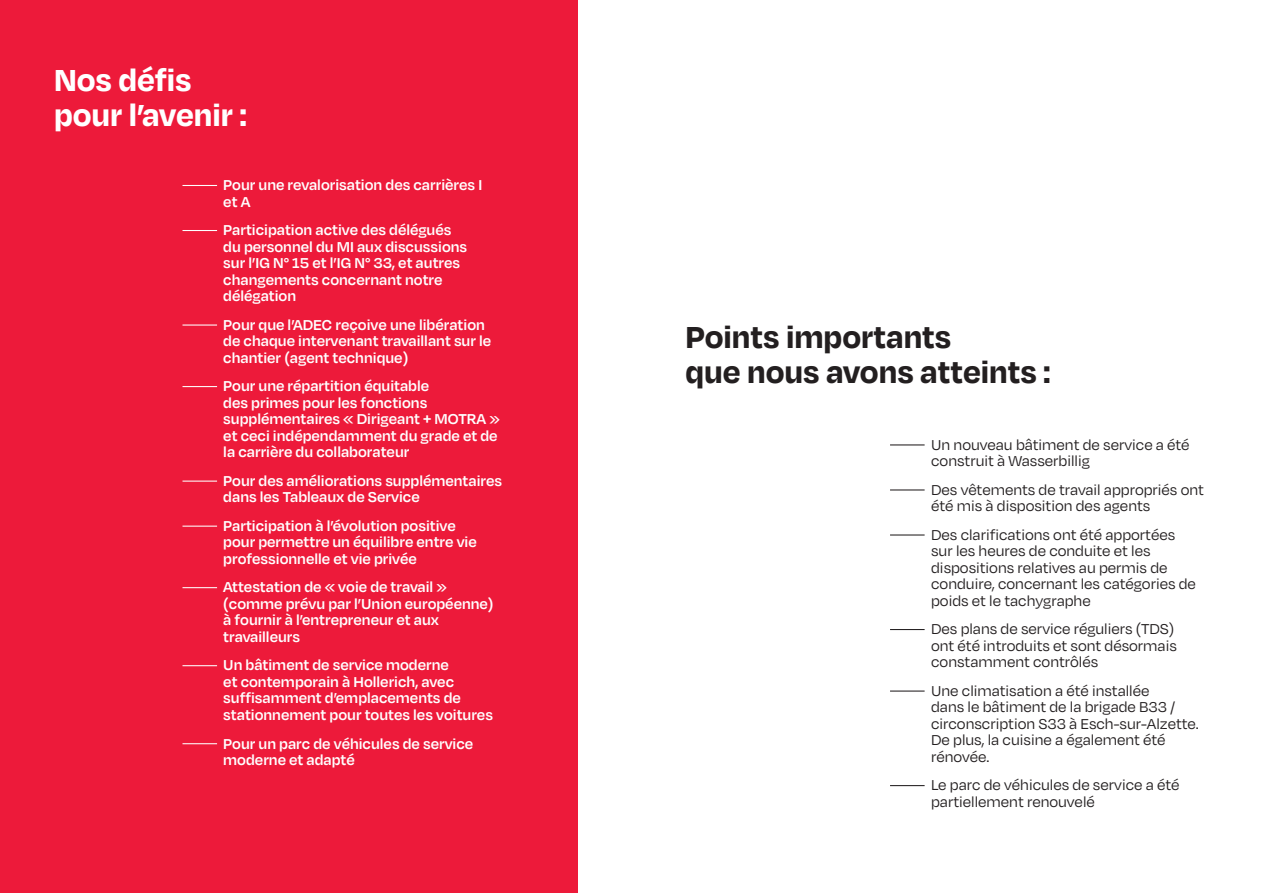
<style>
.page{position:relative;width:1263px;height:893px;background:#fff}
.page>*{position:absolute;margin:0;border:0;box-sizing:border-box;transform-origin:0 0}
.t1{font:700 34.95px/35px "Degular";color:#231f20}
.t2{font:700 34.95px/35px "Degular";color:#fff}
.t3{font:600 16.5px/16.5px "Degular";color:#fff}
.t4{font:16.5px/16.5px "Degular";color:#231f20}
</style>
<div class="page">
<div style="left:0;top:0;width:577px;height:893px;background:#ed1a3a"></div>
<hr style="left:182px;top:185px;width:35px;height:1px;background:#fff">
<hr style="left:182px;top:230px;width:35px;height:1px;background:#fff">
<hr style="left:182px;top:324px;width:35px;height:2px;background:#fff">
<hr style="left:182px;top:386px;width:35px;height:1px;background:#fff">
<hr style="left:182px;top:481px;width:35px;height:1px;background:#fff">
<hr style="left:182px;top:526px;width:35px;height:1px;background:#fff">
<hr style="left:182px;top:587px;width:35px;height:1px;background:#fff">
<hr style="left:182px;top:665px;width:35px;height:1px;background:#fff">
<hr style="left:182px;top:743px;width:35px;height:1px;background:#fff">
<hr style="left:890px;top:444px;width:35px;height:1px;background:#231f20">
<hr style="left:890px;top:489px;width:35px;height:1px;background:#231f20">
<hr style="left:890px;top:534px;width:35px;height:1px;background:#231f20">
<hr style="left:890px;top:629px;width:35px;height:1px;background:#231f20">
<hr style="left:890px;top:690px;width:35px;height:2px;background:#231f20">
<hr style="left:890px;top:785px;width:35px;height:1px;background:#231f20">
<h1 class="t2" style="left:54px;top:61px;width:195px">Nos défis pour l’avenir :</h1>
<p class="t3" style="left:223px;top:176px;width:260px">Pour une revalorisation des carrières I et A</p>
<p class="t3" style="left:223px;top:221px;width:245px">Participation active des délégués du personnel du MI aux discussions sur l’IG N° 15 et l’IG N° 33, et autres changements concernant notre délégation</p>
<p class="t3" style="left:223px;top:316px;width:269px">Pour que l’ADEC reçoive une libération de chaque intervenant travaillant sur le chantier (agent technique)</p>
<p class="t3" style="left:223px;top:377px;width:278px">Pour une répartition équitable<br>des primes pour les fonctions supplémentaires « Dirigeant + MOTRA » et ceci indépendamment du grade et de la carrière du collaborateur</p>
<p class="t3" style="left:223px;top:472px;width:280px">Pour des améliorations supplémentaires dans les Tableaux de Service</p>
<p class="t3" style="left:223px;top:517px;width:255px">Participation à l’évolution positive pour permettre un équilibre entre vie professionnelle et vie privée</p>
<p class="t3" style="left:223px;top:578px;width:272px">Attestation de « voie de travail » (comme prévu par l’Union européenne) à fournir à l’entrepreneur et aux travailleurs</p>
<p class="t3" style="left:223px;top:656px;width:271px">Un bâtiment de service moderne<br>et contemporain à Hollerich, avec suffisamment d’emplacements de stationnement pour toutes les voitures</p>
<p class="t3" style="left:223px;top:734px;width:251px">Pour un parc de véhicules de service moderne et adapté</p>
<h1 class="t1" style="left:685px;top:318px;width:367px">Points importants<br>que nous avons atteints :</h1>
<p class="t4" style="left:931px;top:436px;width:260px">Un nouveau bâtiment de service a été construit à Wasserbillig</p>
<p class="t4" style="left:931px;top:481px;width:274px">Des vêtements de travail appropriés ont été mis à disposition des agents</p>
<p class="t4" style="left:931px;top:526px;width:266px">Des clarifications ont été apportées sur les heures de conduite et les dispositions relatives au permis de conduire, concernant les catégories de poids et le tachygraphe</p>
<p class="t4" style="left:931px;top:620px;width:247px">Des plans de service réguliers (TDS) ont été introduits et sont désormais constamment contrôlés</p>
<p class="t4" style="left:931px;top:682px;width:269px">Une climatisation a été installée<br>dans le bâtiment de la brigade B33 / circonscription S33 à Esch-sur-Alzette.<br>De plus, la cuisine a également été rénovée.</p>
<p class="t4" style="left:931px;top:776px;width:250px">Le parc de véhicules de service a été partiellement renouvelé</p>
</div>
